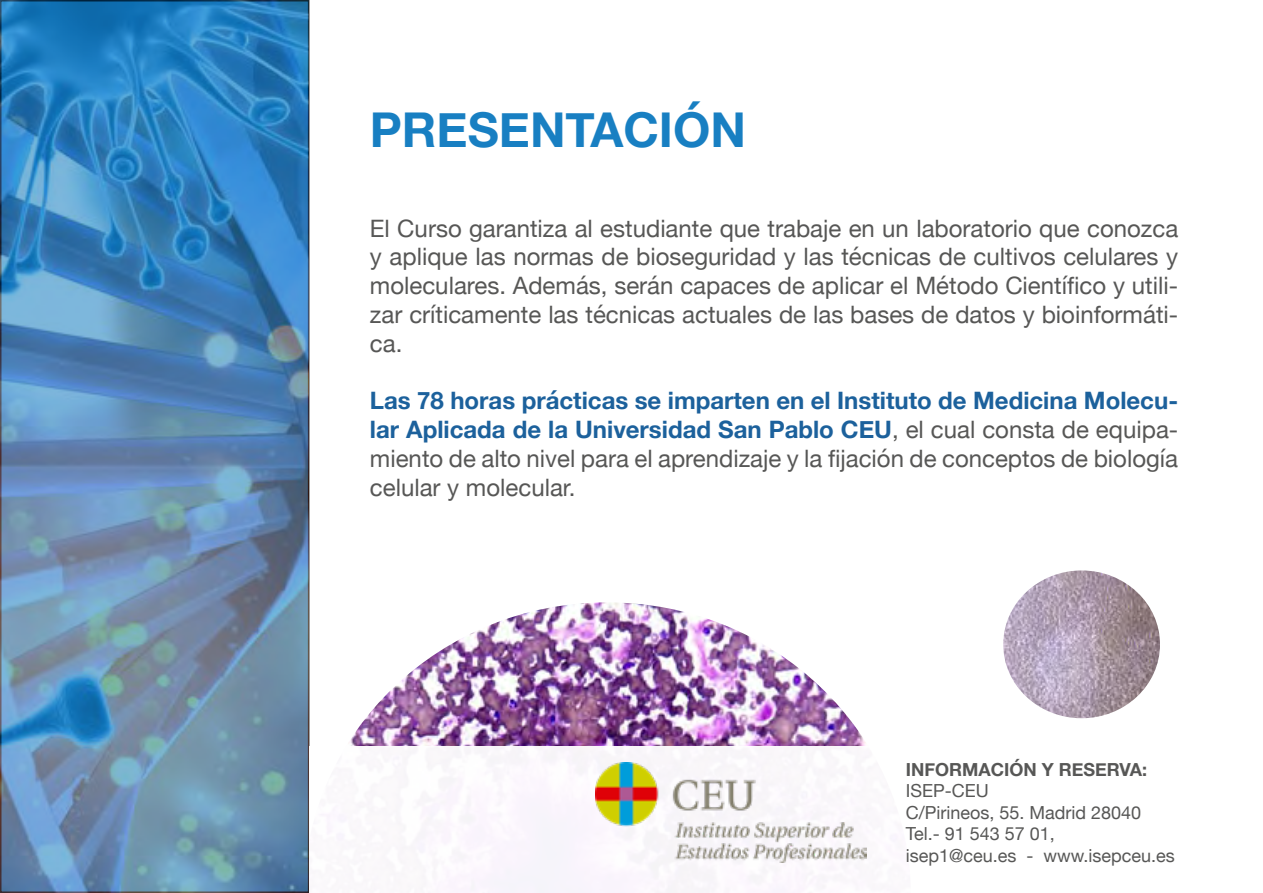
<style>
.page{position:relative;width:1263px;height:893px;background:#fff}
.page>*{position:absolute;margin:0;border:0;box-sizing:border-box;transform-origin:0 0}
.t1{font:700 48px "Helvetica Neue";color:#187fc2}
.t2{font:24px/28.8px "Helvetica Neue";color:#575756;text-align:justify}
.t3{font:18px/21.6px "Helvetica Neue";color:#575756}
.t4{font:700 18px "Helvetica Neue";color:#575756}
.s1{font-weight:700;color:#1c619c}
</style>
<div class="page">
<img style="left:309px;top:602px;width:557px;height:144px">
<img style="left:0;top:0;width:309px;height:893px">
<img style="left:1003px;top:570px;width:157px;height:148px">
<img style="left:595px;top:762px;width:271px;height:100px">
<h1 class="t1" style="left:370px;top:92px;width:378px">PRESENTACIÓN</h1>
<p class="t2" style="left:370px;top:215px;width:810px">El Curso garantiza al estudiante que trabaje en un laboratorio que conozca y aplique las normas de bioseguridad y las técnicas de cultivos celulares y moleculares. Además, serán capaces de aplicar el Método Científico y utili&shy;zar críticamente las técnicas actuales de las bases de datos y bioinformáti&shy;ca.</p>
<p class="t2" style="left:370px;top:388px;width:810px"><span class="s1">Las 78 horas prácticas se imparten en el Instituto de Medicina Molecu&shy;lar Aplicada de la Universidad San Pablo CEU</span>, el cual consta de equipa&shy;miento de alto nivel para el aprendizaje y la fijación de conceptos de biología celular y molecular.</p>
<p class="t4" style="left:906px;top:755px;width:243px">INFORMACIÓN Y RESERVA:</p>
<p class="t3" style="left:906px;top:781px;width:271px">ISEP-CEU<br>C/Pirineos, 55. Madrid 28040<br>Tel.- 91 543 57 01,<br>isep1@ceu.es - www.isepceu.es</p>
</div>
